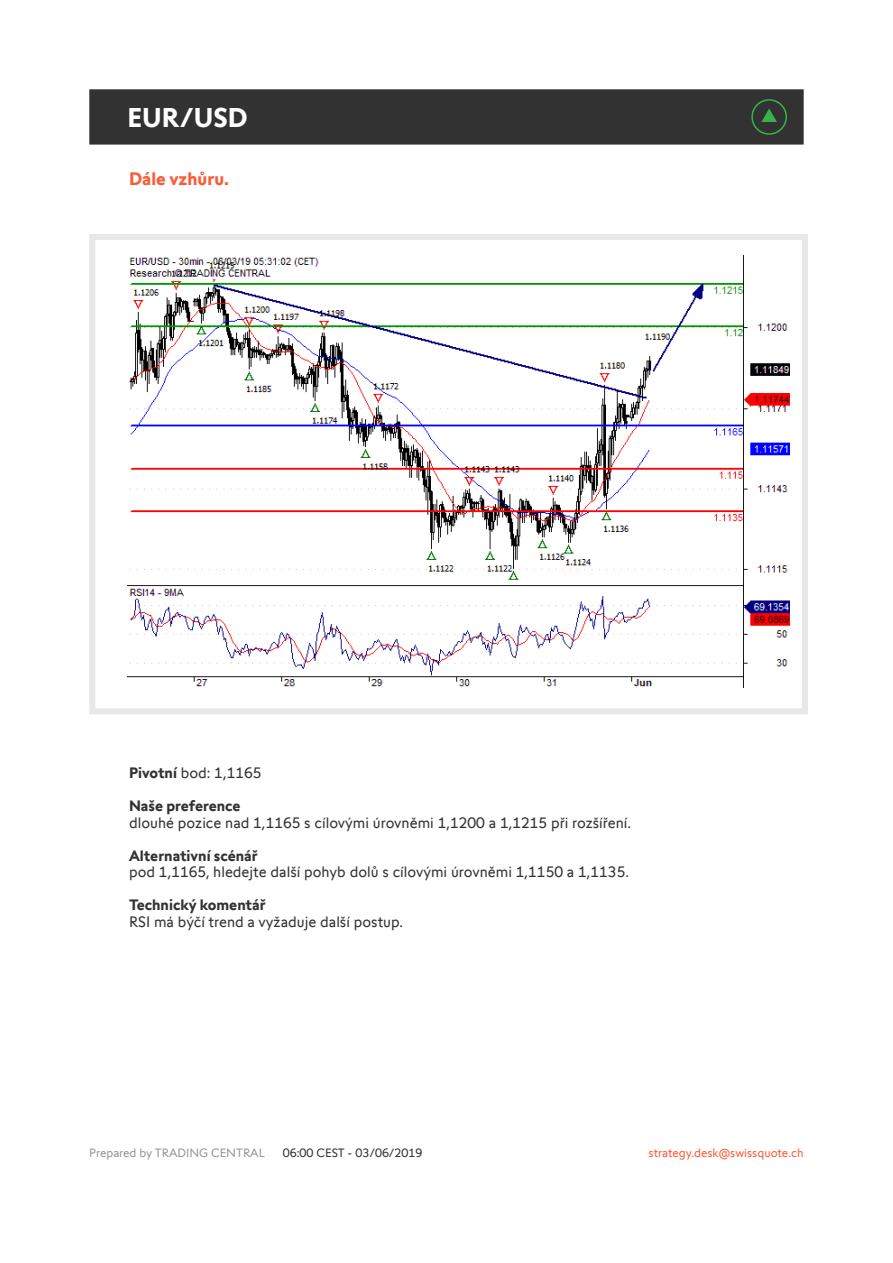
<style>
.page{position:relative;width:893px;height:1263px;background:#fff}
.page>*{position:absolute;margin:0;border:0;box-sizing:border-box;transform-origin:0 0}
.t1{font:700 27px "Swissquote CT";color:#fff}
.t2{font:700 18px "Swissquote CT";color:#fa5b35}
.t3{font:15px "Swissquote CT";color:#323232}
.t4{font:700 15px "Swissquote CT";color:#323232}
.t5{font:12px "Swissquote CT";color:#fa5b35}
.t6{font:12px "Swissquote CT";color:#939598}
.t7{font:12px "Swissquote CT";color:#323232}
.s1{font-weight:700}
</style>
<div class="page">
<div style="left:89px;top:234px;width:719px;height:480px;border:6px solid #e9e8e7"></div>
<div style="left:89px;top:89px;width:715px;height:56px;background:#323232;border:2px solid #323232"></div>
<img style="left:128px;top:255px;width:661px;height:432px">
<svg style="left:751px;top:99px;width:36px;height:36px"></svg>
<h1 class="t1" style="left:128px;top:101px;width:122px">EUR/USD</h1>
<p class="t2" style="left:129px;top:168px;width:102px">Dále vzhůru.</p>
<p class="t3" style="left:129px;top:764px;width:134px"><span class="s1">Pivotní</span> bod: 1,1165</p>
<p class="t4" style="left:129px;top:797px;width:113px">Naše preference</p>
<p class="t3" style="left:129px;top:814px;width:503px">dlouhé pozice nad 1,1165 s cílovými úrovněmi 1,1200 a 1,1215 při rozšíření.</p>
<p class="t4" style="left:129px;top:846px;width:130px">Alternativní scénář</p>
<p class="t3" style="left:129px;top:863px;width:501px">pod 1,1165, hledejte další pohyb dolů s cílovými úrovněmi 1,1150 a 1,1135.</p>
<p class="t4" style="left:129px;top:896px;width:138px">Technický komentář</p>
<p class="t3" style="left:129px;top:913px;width:276px">RSI má býčí trend a vyžaduje další postup.</p>
<p class="t6" style="left:89px;top:1145px;width:177px">Prepared by TRADING CENTRAL</p>
<p class="t7" style="left:283px;top:1145px;width:141px">06:00 CEST - 03/06/2019</p>
<p class="t5" style="left:649px;top:1145px;width:157px">strategy.desk@swissquote.ch</p>
</div>
